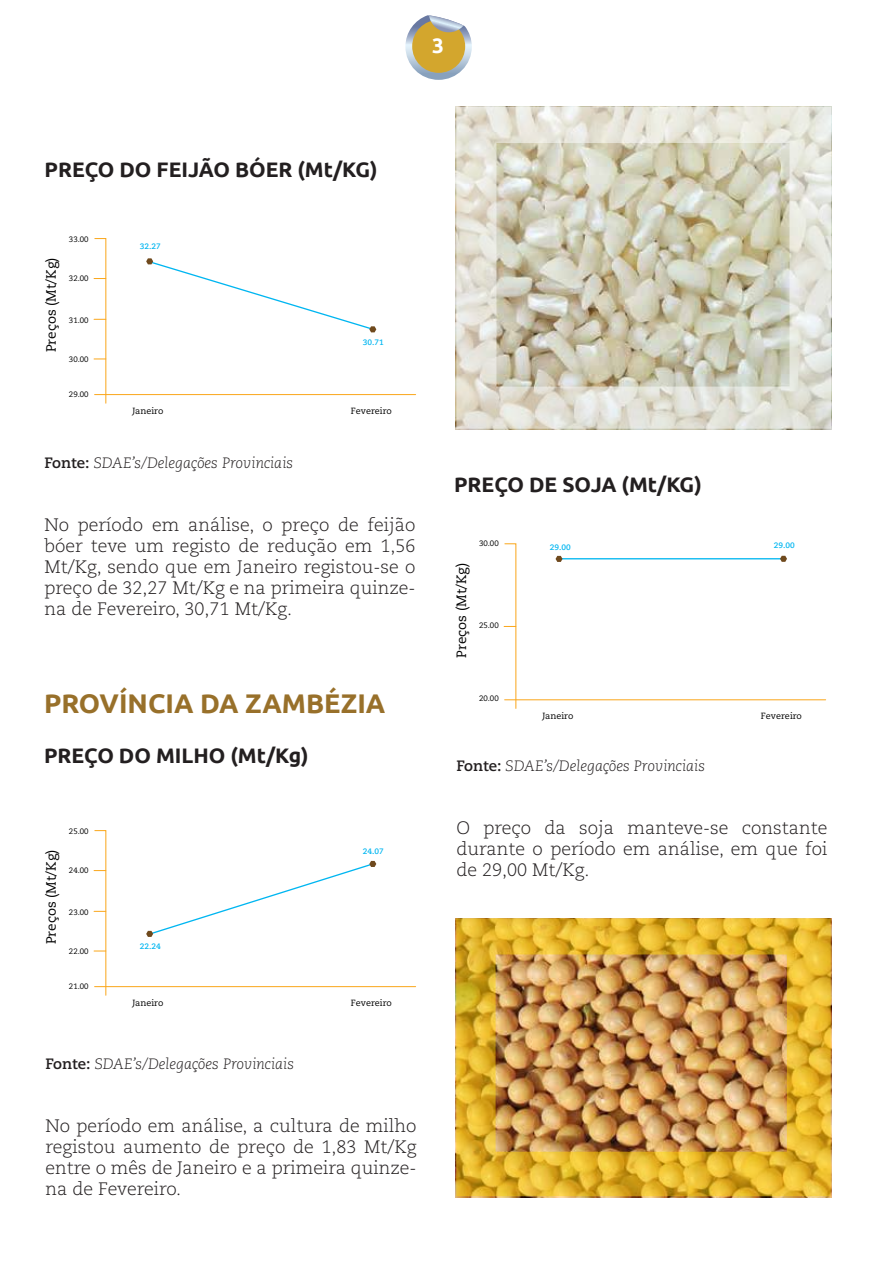
<style>
.page{position:relative;width:895px;height:1263px;background:#fff}
.page>*{position:absolute;margin:0;border:0;box-sizing:border-box;transform-origin:0 0}
.t1{font:700 27px "Ubuntu";color:#98702a}
.t2{font:700 21px "Ubuntu";color:#231f20}
.t3{font:700 21px "Ubuntu";color:#fff}
.t4{font:300 18px/21px "Caecilia LT Std";color:#231f20;text-align:justify}
.t5{font:italic 300 15px "Caecilia LT Std";color:#231f20}
.t6{font:13.5px "Caecilia LT Std";color:#010101}
.t7{font:9px "Caecilia LT Std";color:#010101}
.t8{font:7.8px "Caecilia LT Std";color:#010101}
.t9{font:700 7.8px "Caecilia LT Std";color:#00b6f1}
.s1{font-weight:700;font-style:normal}
</style>
<div class="page">
<svg style="left:405px;top:15px;width:67px;height:65px"></svg>
<hr style="left:559px;top:558px;width:223px;height:1px;background:#00b6f1">
<hr style="left:505px;top:699px;width:321px;height:1px;background:#faa61a">
<svg style="left:504px;top:543px;width:13px;height:166px"></svg>
<svg style="left:555px;top:556px;width:7px;height:6px"></svg>
<svg style="left:780px;top:556px;width:7px;height:6px"></svg>
<hr style="left:95px;top:394px;width:321px;height:1px;background:#faa61a">
<svg style="left:94px;top:238px;width:13px;height:166px"></svg>
<svg style="left:146px;top:258px;width:230px;height:74px"></svg>
<hr style="left:95px;top:986px;width:321px;height:1px;background:#faa61a">
<svg style="left:94px;top:830px;width:13px;height:166px"></svg>
<svg style="left:146px;top:861px;width:230px;height:76px"></svg>
<img style="left:456px;top:918px;width:375px;height:278px">
<svg style="left:456px;top:107px;width:375px;height:322px;background:#d3d1bf"></svg>
<p class="t3" style="left:432px;top:33px;width:13px">3</p>
<p class="t2" style="left:45px;top:157px;width:335px">PREÇO DO FEIJÃO BÓER (Mt/KG)</p>
<p class="t6" style="left:43px;top:352px;width:96px;rotate:-90deg">Preços (Mt/Kg)</p>
<p class="t8" style="left:69px;top:235px;width:21px">33.00</p>
<p class="t8" style="left:69px;top:274px;width:21px">32.00</p>
<p class="t8" style="left:69px;top:315px;width:21px">31.00</p>
<p class="t8" style="left:69px;top:355px;width:21px">30.00</p>
<p class="t8" style="left:69px;top:390px;width:21px">29.00</p>
<p class="t9" style="left:140px;top:241px;width:22px">32.27</p>
<p class="t9" style="left:363px;top:338px;width:22px">30.71</p>
<p class="t7" style="left:132px;top:406px;width:33px">Janeiro</p>
<p class="t7" style="left:351px;top:406px;width:43px">Fevereiro</p>
<p class="t5" style="left:45px;top:454px;width:250px"><span class="s1">Fonte:</span> SDAE’s/Delegações Provinciais</p>
<p class="t4" style="left:45px;top:514px;width:372px">No período em análise, o preço de feijão bóer teve um registo de redução em 1,56<br>Mt/Kg, sendo que em Janeiro registou-se o preço de 32,27 Mt/Kg e na primeira quinze&shy;na de Fevereiro, 30,71 Mt/Kg.</p>
<h1 class="t1" style="left:44px;top:688px;width:343px">PROVÍNCIA DA ZAMBÉZIA</h1>
<p class="t2" style="left:44px;top:744px;width:266px">PREÇO DO MILHO (Mt/Kg)</p>
<p class="t6" style="left:43px;top:944px;width:96px;rotate:-90deg">Preços (Mt/Kg)</p>
<p class="t8" style="left:69px;top:827px;width:21px">25.00</p>
<p class="t8" style="left:69px;top:866px;width:21px">24.00</p>
<p class="t8" style="left:69px;top:907px;width:21px">23.00</p>
<p class="t8" style="left:69px;top:947px;width:21px">22.00</p>
<p class="t8" style="left:69px;top:982px;width:21px">21.00</p>
<p class="t9" style="left:140px;top:942px;width:22px">22.24</p>
<p class="t9" style="left:363px;top:846px;width:22px">24.07</p>
<p class="t7" style="left:132px;top:998px;width:33px">Janeiro</p>
<p class="t7" style="left:351px;top:998px;width:43px">Fevereiro</p>
<p class="t5" style="left:46px;top:1055px;width:250px"><span class="s1">Fonte:</span> SDAE’s/Delegações Provinciais</p>
<p class="t4" style="left:46px;top:1115px;width:373px">No período em análise, a cultura de milho registou aumento de preço de 1,83 Mt/Kg entre o mês de Janeiro e a primeira quinze&shy;na de Fevereiro.</p>
<p class="t2" style="left:454px;top:472px;width:249px">PREÇO DE SOJA (Mt/KG)</p>
<p class="t6" style="left:453px;top:657px;width:96px;rotate:-90deg">Preços (Mt/Kg)</p>
<p class="t8" style="left:479px;top:539px;width:21px">30.00</p>
<p class="t8" style="left:479px;top:621px;width:21px">25.00</p>
<p class="t8" style="left:479px;top:694px;width:21px">20.00</p>
<p class="t9" style="left:550px;top:542px;width:22px">29.00</p>
<p class="t9" style="left:774px;top:541px;width:22px">29.00</p>
<p class="t7" style="left:542px;top:711px;width:33px">Janeiro</p>
<p class="t7" style="left:761px;top:711px;width:43px">Fevereiro</p>
<p class="t5" style="left:456px;top:757px;width:250px"><span class="s1">Fonte:</span> SDAE’s/Delegações Provinciais</p>
<p class="t4" style="left:456px;top:817px;width:373px">O preço da soja manteve-se constante durante o período em análise, em que foi de 29,00 Mt/Kg.</p>
</div>
